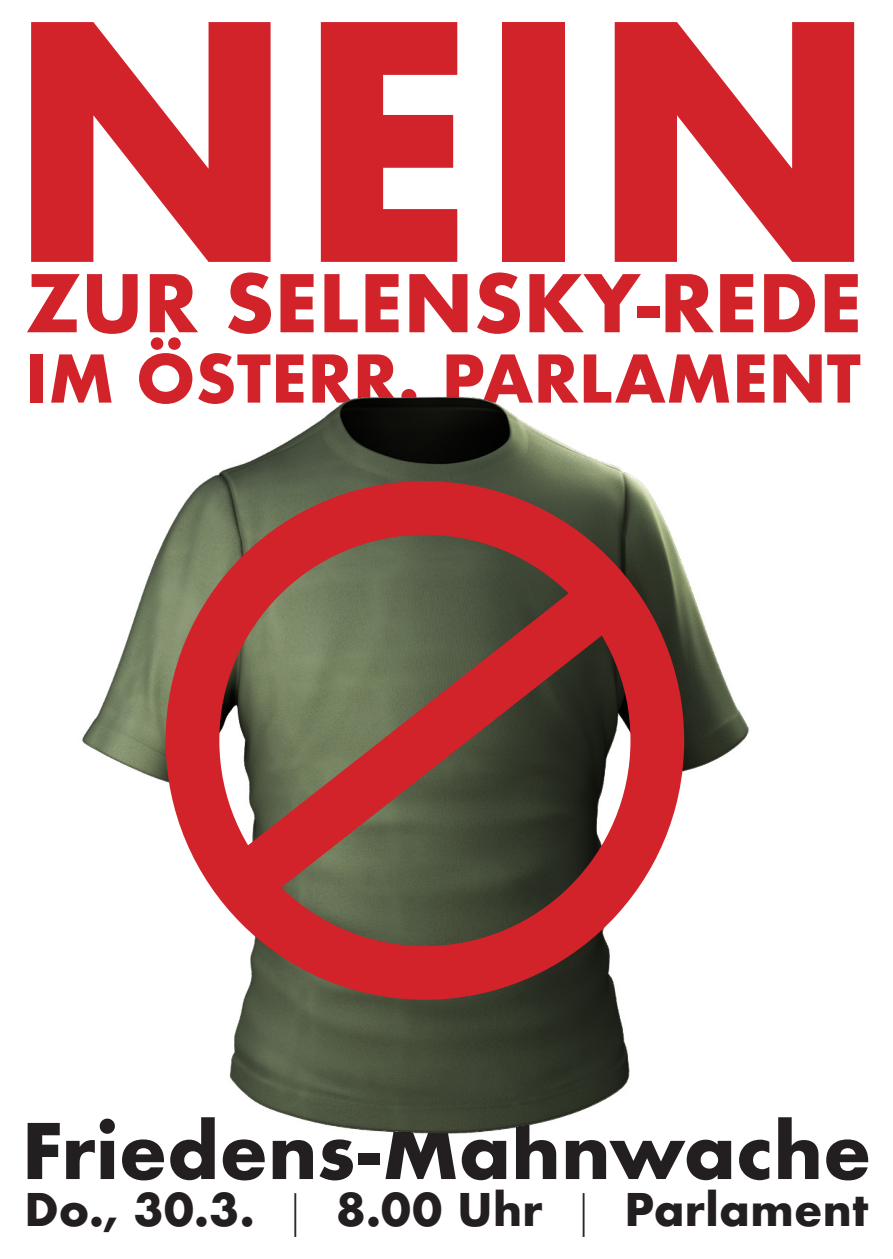
<style>
.page{position:relative;width:893px;height:1259px;background:#fff}
.page>*{position:absolute;margin:0;border:0;box-sizing:border-box;transform-origin:0 0}
.t1{font:700 318px "Futura";color:#d2222a}
.t2{font:700 77.1px "Futura";color:#d2222a}
.t3{font:700 74.4px "Futura";color:#231f20}
.t4{font:700 63.9px "Futura";color:#d2222a}
.t5{font:700 43.8px "Futura";letter-spacing:.01em;color:#231f20}
.s1{font-family:"Futura PT";font-weight:300}
</style>
<div class="page">
<img style="left:82px;top:396px;width:667px;height:738px">
<div style="left:166px;top:481px;width:518px;height:518px;border:54px solid #d2222a;border-radius:50%"></div>
<svg style="left:175px;top:528px;width:500px;height:425px"></svg>
<h1 class="t1" style="left:6px;top:-88px;width:875px">NEIN</h1>
<h2 class="t2" style="left:26px;top:247px;width:838px">ZUR SELENSKY-REDE</h2>
<h3 class="t4" style="left:26px;top:332px;width:837px">IM ÖSTERR. PARLAMENT</h3>
<h3 class="t3" style="left:22px;top:1097px;width:851px">Friedens-Mahnwache</h3>
<p class="t5" style="left:24px;top:1178px;width:845px">Do., 30.3. <span class="s1">|</span> 8.00 Uhr <span class="s1">|</span> Parlament</p>
</div>
